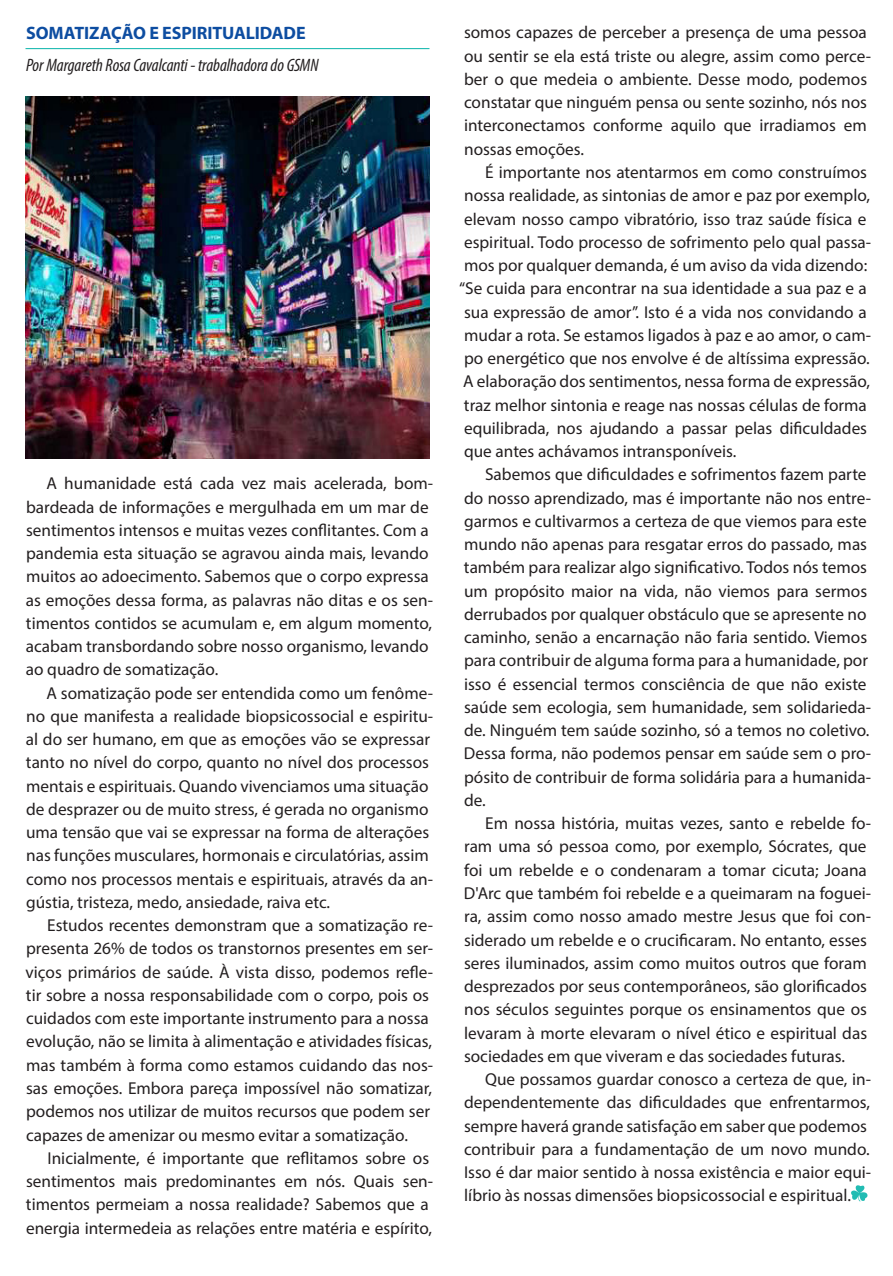
<style>
.page{position:relative;width:893px;height:1276px;background:#fff}
.page>*{position:absolute;margin:0;border:0;box-sizing:border-box;transform-origin:0 0}
.t1{font:italic condensed 18px "Myriad Pro";letter-spacing:-.005em;color:#231f20}
.t2{font:700 18px "Myriad Pro";letter-spacing:-.005em;color:#0d4da1}
.texto{font:17.25px/23.2px "Myriad Pro";color:#231f20}
</style>
<div class="page">
<hr style="left:26px;top:48px;width:403px;height:1px;background:#22bcb3">
<svg style="left:851px;top:1185px;width:16px;height:16px"></svg>
<img style="left:26px;top:97px;width:403px;height:362px">
<p class="t2" style="left:26px;top:21px;width:281px">SOMATIZAÇÃO E ESPIRITUALIDADE</p>
<p class="t1" style="left:26px;top:54px;width:294px">Por Margareth Rosa Cavalcanti - trabalhadora do GSMN</p>
<p class="texto" style="left:26px;top:471px;width:409px;text-indent:21px">A humanidade está cada vez mais acelerada, bom&shy;bardeada de informações e mergulhada em um mar de sentimentos intensos e muitas vezes conflitantes. Com a pandemia esta situação se agravou ainda mais, levando muitos ao adoecimento. Sabemos que o corpo expressa as emoções dessa forma, as palavras não ditas e os sen&shy;timentos contidos se acumulam e, em algum momento, acabam transbordando sobre nosso organismo, levando ao quadro de somatização.</p>
<p class="texto" style="left:26px;top:681px;width:409px;text-indent:21px">A somatização pode ser entendida como um fenôme&shy;no que manifesta a realidade biopsicossocial e espiritu&shy;al do ser humano, em que as emoções vão se expressar tanto no nível do corpo, quanto no nível dos processos mentais e espirituais. Quando vivenciamos uma situação de desprazer ou de muito stress, é gerada no organismo uma tensão que vai se expressar na forma de alterações nas funções musculares, hormonais e circulatórias, assim como nos processos mentais e espirituais, através da an&shy;gústia, tristeza, medo, ansiedade, raiva etc.</p>
<p class="texto" style="left:26px;top:913px;width:409px;text-indent:22px">Estudos recentes demonstram que a somatização re&shy;presenta 26% de todos os transtornos presentes em ser&shy;viços primários de saúde. À vista disso, podemos refle&shy;tir sobre a nossa responsabilidade com o corpo, pois os cuidados com este importante instrumento para a nossa evolução, não se limita à alimentação e atividades físicas, mas também à forma como estamos cuidando das nos&shy;sas emoções. Embora pareça impossível não somatizar, podemos nos utilizar de muitos recursos que podem ser capazes de amenizar ou mesmo evitar a somatização.</p>
<p class="texto" style="left:26px;top:1146px;width:409px;text-indent:21px">Inicialmente, é importante que reflitamos sobre os sentimentos mais predominantes em nós. Quais sen&shy;timentos permeiam a nossa realidade? Sabemos que a energia intermedeia as relações entre matéria e espírito,</p>
<p class="texto" style="left:464px;top:21px;width:409px">somos capazes de perceber a presença de uma pessoa ou sentir se ela está triste ou alegre, assim como perce&shy;ber o que medeia o ambiente. Desse modo, podemos constatar que ninguém pensa ou sente sozinho, nós nos interconectamos conforme aquilo que irradiamos em nossas emoções.</p>
<p class="texto" style="left:459px;top:160px;width:414px;text-indent:26px">É importante nos atentarmos em como construímos nossa realidade, as sintonias de amor e paz por exemplo, elevam nosso campo vibratório, isso traz saúde física e espiritual. Todo processo de sofrimento pelo qual passa&shy;mos por qualquer demanda, é um aviso da vida dizendo: “Se cuida para encontrar na sua identidade a sua paz e a sua expressão de amor”. Isto é a vida nos convidando a mudar a rota. Se estamos ligados à paz e ao amor, o cam&shy;po energético que nos envolve é de altíssima expressão.<br>A elaboração dos sentimentos, nessa forma de expressão, traz melhor sintonia e reage nas nossas células de forma equilibrada, nos ajudando a passar pelas dificuldades que antes achávamos intransponíveis.</p>
<p class="texto" style="left:464px;top:463px;width:409px;text-indent:21px">Sabemos que dificuldades e sofrimentos fazem parte do nosso aprendizado, mas é importante não nos entre&shy;garmos e cultivarmos a certeza de que viemos para este mundo não apenas para resgatar erros do passado, mas também para realizar algo significativo. Todos nós temos um propósito maior na vida, não viemos para sermos derrubados por qualquer obstáculo que se apresente no caminho, senão a encarnação não faria sentido. Viemos para contribuir de alguma forma para a humanidade, por isso é essencial termos consciência de que não existe saúde sem ecologia, sem humanidade, sem solidarieda&shy;de. Ninguém tem saúde sozinho, só a temos no coletivo.<br>Dessa forma, não podemos pensar em saúde sem o pro&shy;pósito de contribuir de forma solidária para a humanida&shy;de.</p>
<p class="texto" style="left:464px;top:811px;width:409px;text-indent:21px">Em nossa história, muitas vezes, santo e rebelde fo&shy;ram uma só pessoa como, por exemplo, Sócrates, que foi um rebelde e o condenaram a tomar cicuta; Joana D'Arc que também foi rebelde e a queimaram na foguei&shy;ra, assim como nosso amado mestre Jesus que foi con&shy;siderado um rebelde e o crucificaram. No entanto, esses seres iluminados, assim como muitos outros que foram desprezados por seus contemporâneos, são glorificados nos séculos seguintes porque os ensinamentos que os levaram à morte elevaram o nível ético e espiritual das sociedades em que viveram e das sociedades futuras.</p>
<p class="texto" style="left:464px;top:1067px;width:409px;text-indent:21px">Que possamos guardar conosco a certeza de que, in&shy;dependentemente das dificuldades que enfrentarmos, sempre haverá grande satisfação em saber que podemos contribuir para a fundamentação de um novo mundo.<br>Isso é dar maior sentido à nossa existência e maior equi&shy;líbrio às nossas dimensões biopsicossocial e espiritual.</p>
</div>
